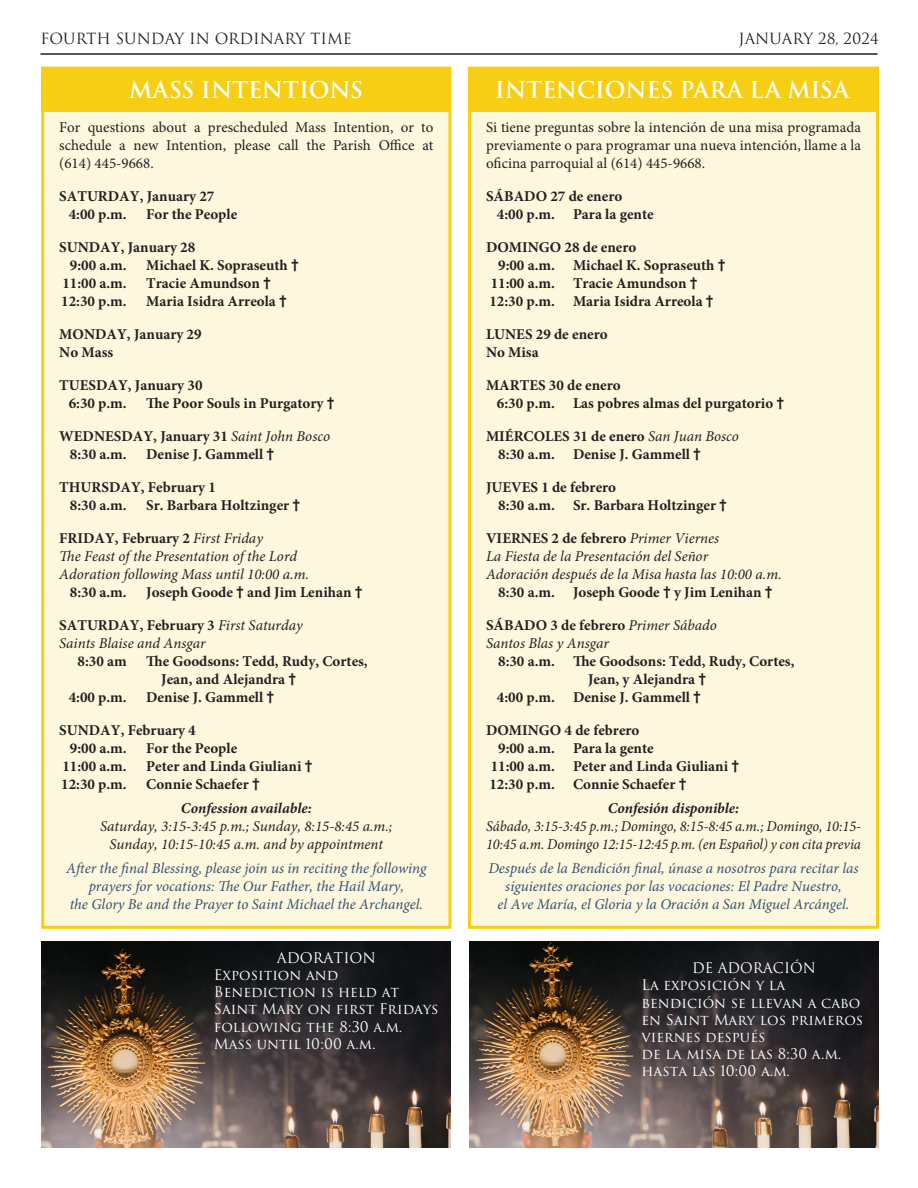
<style>
.page{position:relative;width:918px;height:1188px;background:#fff}
.page>*{position:absolute;margin:0;border:0;box-sizing:border-box;transform-origin:0 0}
.t1{font:600 22.5px "Trajan Pro 3";color:#fff}
.t2{font:700 15px "Minion Pro";color:#231f20}
.t3{font:italic 15px/18px "Minion Pro";color:#355074;text-align:center}
.t4{font:italic 15px "Minion Pro";color:#231f20}
.t5{font:15px/18px "Minion Pro";color:#231f20;text-align:justify}
.t6{font:italic 15px/18px "Minion Pro";color:#231f20;scale:.96 1}
.t7{font:15px "Trajan Pro 3";color:#231f20}
.t8{font:italic 700 15px "Minion Pro";color:#231f20}
.t9{font:14.25px/17.1px "Trajan Pro 3";color:#fff}
.s1{font-family:"Source Sans Pro"}
.s2{font-weight:400;font-style:italic}
</style>
<div class="page">
<hr style="left:40px;top:53px;width:838px;height:2px;background:#231f20">
<div style="left:470px;top:68px;width:408px;height:859px;background:#fdf7dd"></div>
<div style="left:468px;top:67px;width:411px;height:862px;border:3px solid #f7ce13"></div>
<div style="left:468px;top:67px;width:408px;height:45px;background:#f7ce13"></div>
<div style="left:43px;top:68px;width:407px;height:859px;background:#fdf7dd"></div>
<div style="left:41px;top:67px;width:411px;height:862px;border:3px solid #f7ce13"></div>
<div style="left:41px;top:67px;width:410px;height:45px;background:#f7ce13"></div>
<img style="left:470px;top:941px;width:409px;height:207px">
<img style="left:41px;top:941px;width:410px;height:207px">
<p class="t7" style="left:40px;top:28px;width:313px">FOURTH SUNDAY IN ORDINARY TIME</p>
<p class="t7" style="left:739px;top:28px;width:142px">JANUARY 28, 2024</p>
<p class="t1" style="left:129px;top:73px;width:235px">MASS INTENTIONS</p>
<p class="t5" style="left:59px;top:118px;width:376px">For questions about a prescheduled Mass Intention, or to schedule a new Intention, please call the Parish Office at (614) 445-9668.</p>
<p class="t2" style="left:59px;top:185px;width:157px">SATURDAY, January 27</p>
<p class="t2" style="left:69px;top:203px;width:60px">4:00 p.m.</p>
<p class="t2" style="left:146px;top:203px;width:92px">For the People</p>
<p class="t2" style="left:59px;top:236px;width:138px">SUNDAY, January 28</p>
<p class="t2" style="left:70px;top:254px;width:58px">9:00 a.m.</p>
<p class="t2" style="left:146px;top:254px;width:154px">Michael K. Sopraseuth <span class="s1">†</span></p>
<p class="t2" style="left:62px;top:272px;width:66px">11:00 a.m.</p>
<p class="t2" style="left:146px;top:272px;width:126px">Tracie Amundson <span class="s1">†</span></p>
<p class="t2" style="left:61px;top:290px;width:67px">12:30 p.m.</p>
<p class="t2" style="left:146px;top:290px;width:142px">Maria Isidra Arreola <span class="s1">†</span></p>
<p class="t2" style="left:59px;top:323px;width:144px">MONDAY, January 29</p>
<p class="t2" style="left:59px;top:341px;width:56px">No Mass</p>
<p class="t2" style="left:59px;top:374px;width:145px">TUESDAY, January 30</p>
<p class="t2" style="left:69px;top:392px;width:60px">6:30 p.m.</p>
<p class="t2" style="left:146px;top:392px;width:190px">The Poor Souls in Purgatory <span class="s1">†</span></p>
<p class="t2" style="left:59px;top:425px;width:272px">WEDNESDAY, January 31 <span class="s2">Saint John Bosco</span></p>
<p class="t2" style="left:70px;top:443px;width:58px">8:30 a.m.</p>
<p class="t2" style="left:146px;top:443px;width:130px">Denise J. Gammell <span class="s1">†</span></p>
<p class="t2" style="left:59px;top:476px;width:158px">THURSDAY, February 1</p>
<p class="t2" style="left:70px;top:494px;width:58px">8:30 a.m.</p>
<p class="t2" style="left:146px;top:494px;width:156px">Sr. Barbara Holtzinger <span class="s1">†</span></p>
<p class="t2" style="left:59px;top:527px;width:205px">FRIDAY, February 2 <span class="s2">First Friday</span></p>
<p class="t4" style="left:59px;top:545px;width:239px">The Feast of the Presentation of the Lord</p>
<p class="t4" style="left:59px;top:563px;width:251px">Adoration following Mass until 10:00 a.m.</p>
<p class="t2" style="left:70px;top:581px;width:58px">8:30 a.m.</p>
<p class="t2" style="left:146px;top:581px;width:218px">Joseph Goode <span class="s1">†</span> and Jim Lenihan <span class="s1">†</span></p>
<p class="t2" style="left:59px;top:614px;width:245px">SATURDAY, February 3 <span class="s2">First Saturday</span></p>
<p class="t4" style="left:59px;top:632px;width:148px">Saints Blaise and Ansgar</p>
<p class="t2" style="left:78px;top:650px;width:51px">8:30 am</p>
<p class="t2" style="left:146px;top:650px;width:223px">The Goodsons: Tedd, Rudy, Cortes,</p>
<p class="t2" style="left:161px;top:668px;width:136px">Jean, and Alejandra <span class="s1">†</span></p>
<p class="t2" style="left:69px;top:686px;width:60px">4:00 p.m.</p>
<p class="t2" style="left:146px;top:686px;width:130px">Denise J. Gammell <span class="s1">†</span></p>
<p class="t2" style="left:59px;top:719px;width:138px">SUNDAY, February 4</p>
<p class="t2" style="left:70px;top:737px;width:58px">9:00 a.m.</p>
<p class="t2" style="left:146px;top:737px;width:92px">For the People</p>
<p class="t2" style="left:62px;top:755px;width:66px">11:00 a.m.</p>
<p class="t2" style="left:146px;top:755px;width:168px">Peter and Linda Giuliani <span class="s1">†</span></p>
<p class="t2" style="left:61px;top:773px;width:67px">12:30 p.m.</p>
<p class="t2" style="left:146px;top:773px;width:115px">Connie Schaefer <span class="s1">†</span></p>
<p class="t8" style="left:181px;top:797px;width:132px">Confession available:</p>
<p class="t4" style="left:100px;top:815px;width:294px">Saturday, 3:15-3:45 p.m.; Sunday, 8:15-8:45 a.m.;</p>
<p class="t4" style="left:110px;top:833px;width:275px">Sunday, 10:15-10:45 a.m. and by appointment</p>
<p class="t3" style="left:66px;top:859px;width:362px">After the final Blessing, please join us in reciting the following prayers for vocations: The Our Father, the Hail Mary,<br>the Glory Be and the Prayer to Saint Michael the Archangel.</p>
<p class="t9" style="left:277px;top:950px;width:101px">ADORATION</p>
<p class="t9" style="left:214px;top:967px;width:226px">Exposition and<br>Benediction is held at<br>Saint Mary on first Fridays following the 8:30 a.m.<br>Mass until 10:00 a.m.</p>
<p class="t1" style="left:495px;top:73px;width:356px">INTENCIONES PARA LA MISA</p>
<p class="t5" style="left:486px;top:118px;width:377px">Si tiene preguntas sobre la intención de una misa programada previamente o para programar una nueva intención, llame a la oficina parroquial al (614) 445-9668.</p>
<p class="t2" style="left:486px;top:185px;width:138px">SÁBADO 27 de enero</p>
<p class="t2" style="left:497px;top:203px;width:158px">4:00 p.m. Para la gente</p>
<p class="t2" style="left:486px;top:236px;width:152px">DOMINGO 28 de enero</p>
<p class="t2" style="left:498px;top:254px;width:229px">9:00 a.m. Michael K. Sopraseuth <span class="s1">†</span></p>
<p class="t2" style="left:491px;top:272px;width:208px">11:00 a.m. Tracie Amundson <span class="s1">†</span></p>
<p class="t2" style="left:489px;top:290px;width:226px">12:30 p.m. Maria Isidra Arreola <span class="s1">†</span></p>
<p class="t2" style="left:486px;top:323px;width:123px">LUNES 29 de enero</p>
<p class="t2" style="left:486px;top:341px;width:54px">No Misa</p>
<p class="t2" style="left:486px;top:374px;width:136px">MARTES 30 de enero</p>
<p class="t2" style="left:497px;top:392px;width:289px">6:30 p.m. Las pobres almas del purgatorio <span class="s1">†</span></p>
<p class="t2" style="left:486px;top:425px;width:255px">MIÉRCOLES 31 de enero <span class="s2">San Juan Bosco</span></p>
<p class="t2" style="left:498px;top:443px;width:204px">8:30 a.m. Denise J. Gammell <span class="s1">†</span></p>
<p class="t2" style="left:486px;top:476px;width:132px">JUEVES 1 de febrero</p>
<p class="t2" style="left:498px;top:494px;width:230px">8:30 a.m. Sr. Barbara Holtzinger <span class="s1">†</span></p>
<p class="t2" style="left:486px;top:527px;width:235px">VIERNES 2 de febrero <span class="s2">Primer Viernes</span></p>
<p class="t4" style="left:486px;top:545px;width:224px">La Fiesta de la Presentación del Señor</p>
<p class="t4" style="left:486px;top:563px;width:297px">Adoración después de la Misa hasta las 10:00 a.m.</p>
<p class="t2" style="left:498px;top:581px;width:276px">8:30 a.m. Joseph Goode <span class="s1">†</span> y Jim Lenihan <span class="s1">†</span></p>
<p class="t2" style="left:486px;top:614px;width:232px">SÁBADO 3 de febrero <span class="s2">Primer Sábado</span></p>
<p class="t4" style="left:486px;top:632px;width:124px">Santos Blas y Ansgar</p>
<p class="t2" style="left:498px;top:650px;width:298px">8:30 a.m. The Goodsons: Tedd, Rudy, Cortes,</p>
<p class="t2" style="left:588px;top:668px;width:120px">Jean, y Alejandra <span class="s1">†</span></p>
<p class="t2" style="left:497px;top:686px;width:206px">4:00 p.m. Denise J. Gammell <span class="s1">†</span></p>
<p class="t2" style="left:486px;top:719px;width:155px">DOMINGO 4 de febrero</p>
<p class="t2" style="left:498px;top:737px;width:157px">9:00 a.m. Para la gente</p>
<p class="t2" style="left:491px;top:755px;width:250px">11:00 a.m. Peter and Linda Giuliani <span class="s1">†</span></p>
<p class="t2" style="left:489px;top:773px;width:199px">12:30 p.m. Connie Schaefer <span class="s1">†</span></p>
<p class="t8" style="left:608px;top:797px;width:133px">Confesión disponible:</p>
<p class="t6" style="left:486px;top:817px;width:392px">Sábado, 3:15-3:45 p.m.; Domingo, 8:15-8:45 a.m.; Domingo, 10:15-<br>10:45 a.m. Domingo 12:15-12:45 p.m. (en Español) y con cita previa</p>
<p class="t3" style="left:488px;top:859px;width:372px">Después de la Bendición final, únase a nosotros para recitar las siguientes oraciones por las vocaciones: El Padre Nuestro,<br>el Ave María, el Gloria y la Oración a San Miguel Arcángel.</p>
<p class="t9" style="left:692px;top:960px;width:125px">DE ADORACIÓN</p>
<p class="t9" style="left:642px;top:977px;width:223px">La exposición y la bendición se llevan a cabo en Saint Mary los primeros viernes después<br>de la misa de las 8:30 a.m. hasta las 10:00 a.m.</p>
</div>
